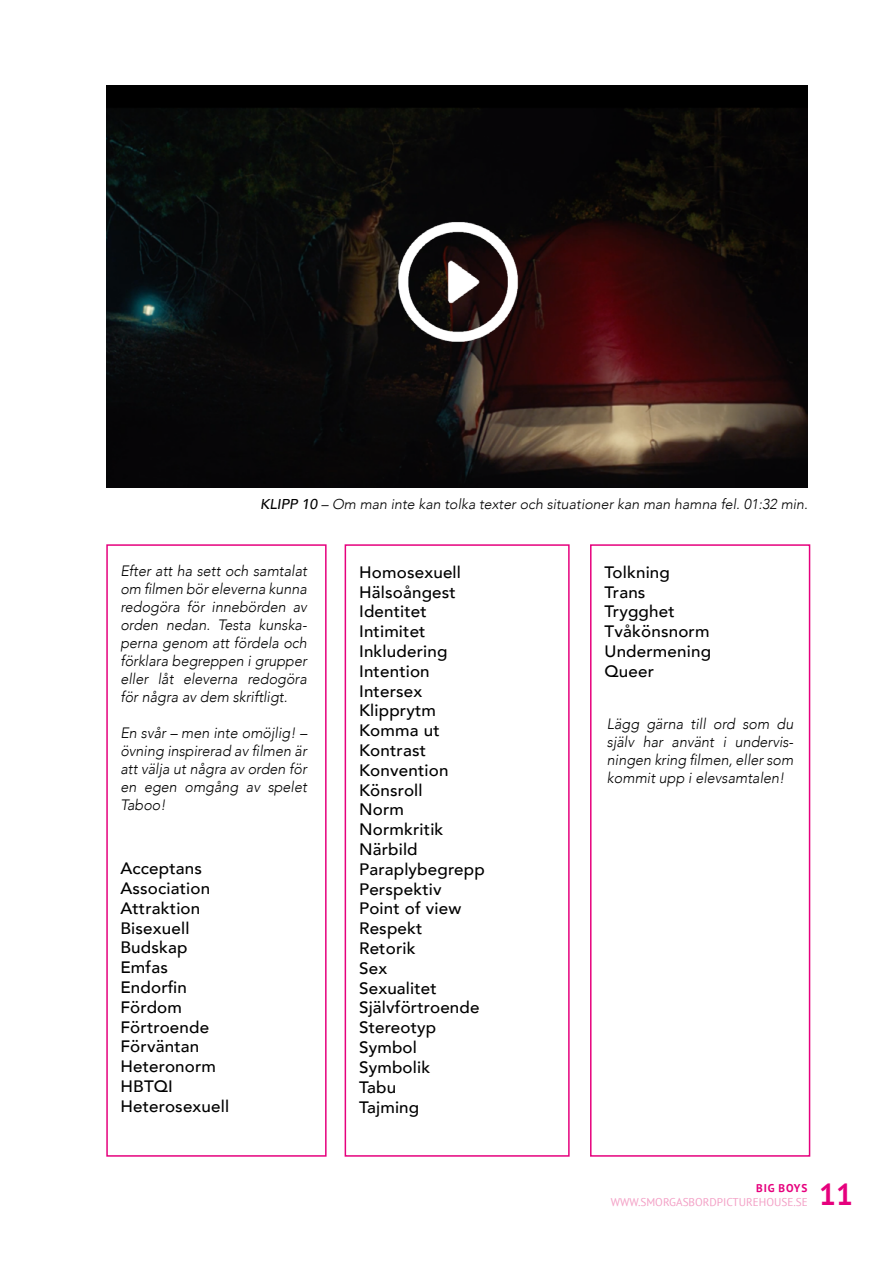
<style>
.page{position:relative;width:893px;height:1263px;background:#fff}
.page>*{position:absolute;margin:0;border:0;box-sizing:border-box;transform-origin:0 0}
.t1{font:700 30px "PT Sans";color:#e6007d}
.t2{font:500 16.5px/19.8px "Avenir";letter-spacing:.01em;color:#000}
.t3{font:italic 300 15px/18px "Avenir";color:#000;text-align:justify;scale:.96 1}
.t4{font:italic 300 14.25px "Avenir";color:#000}
.t5{font:11.25px "PT Sans";color:#f39fc5}
.t6{font:700 11.25px "PT Sans";letter-spacing:.08em;color:#e6007d}
.s1{font-weight:500}
</style>
<div class="page">
<img style="left:106px;top:85px;width:701px;height:403px">
<img style="left:393px;top:214px;width:128px;height:132px">
<div style="left:106px;top:544px;width:221px;height:613px;border:2px solid #e6007d"></div>
<div style="left:345px;top:544px;width:225px;height:613px;border:2px solid #e6007d"></div>
<div style="left:590px;top:544px;width:220px;height:613px;border:2px solid #e6007d"></div>
<p class="t4" style="left:260px;top:495px;width:549px"><span class="s1">KLIPP 10</span> – Om man inte kan tolka texter och situationer kan man hamna fel. 01:32 min.</p>
<p class="t3" style="left:120px;top:562px;width:196px">Efter att ha sett och samtalat om filmen bör eleverna kunna redogöra för innebörden av orden nedan. Testa kunska&shy;perna genom att fördela och förklara begreppen i grupper eller låt eleverna redogöra för några av dem skriftligt.</p>
<p class="t3" style="left:120px;top:724px;width:196px">En svår – men inte omöjlig! – övning inspirerad av filmen är att välja ut några av orden för en egen omgång av spelet Taboo!</p>
<p class="t2" style="left:120px;top:857px;width:110px">Acceptans<br>Association<br>Attraktion<br>Bisexuell<br>Budskap<br>Emfas<br>Endorfin<br>Fördom<br>Förtroende<br>Förväntan<br>Heteronorm<br>HBTQI<br>Heterosexuell</p>
<p class="t2" style="left:359px;top:561px;width:127px">Homosexuell<br>Hälsoångest<br>Identitet<br>Intimitet<br>Inkludering<br>Intention<br>Intersex<br>Klipprytm<br>Komma ut<br>Kontrast<br>Konvention<br>Könsroll<br>Norm<br>Normkritik<br>Närbild<br>Paraplybegrepp<br>Perspektiv<br>Point of view<br>Respekt<br>Retorik<br>Sex<br>Sexualitet<br>Självförtroende<br>Stereotyp<br>Symbol<br>Symbolik<br>Tabu<br>Tajming</p>
<p class="t2" style="left:604px;top:561px;width:108px">Tolkning<br>Trans<br>Trygghet<br>Tvåkönsnorm<br>Undermening<br>Queer</p>
<p class="t3" style="left:607px;top:715px;width:196px">Lägg gärna till ord som du själv har använt i undervis&shy;ningen kring filmen, eller som kommit upp i elevsamtalen!</p>
<p class="t6" style="left:756px;top:1181px;width:53px">BIG BOYS</p>
<p class="t5" style="left:611px;top:1194px;width:199px">WWW.SMORGASBORDPICTUREHOUSE.SE</p>
<h1 class="t1" style="left:819px;top:1174px;width:36px">11</h1>
</div>
